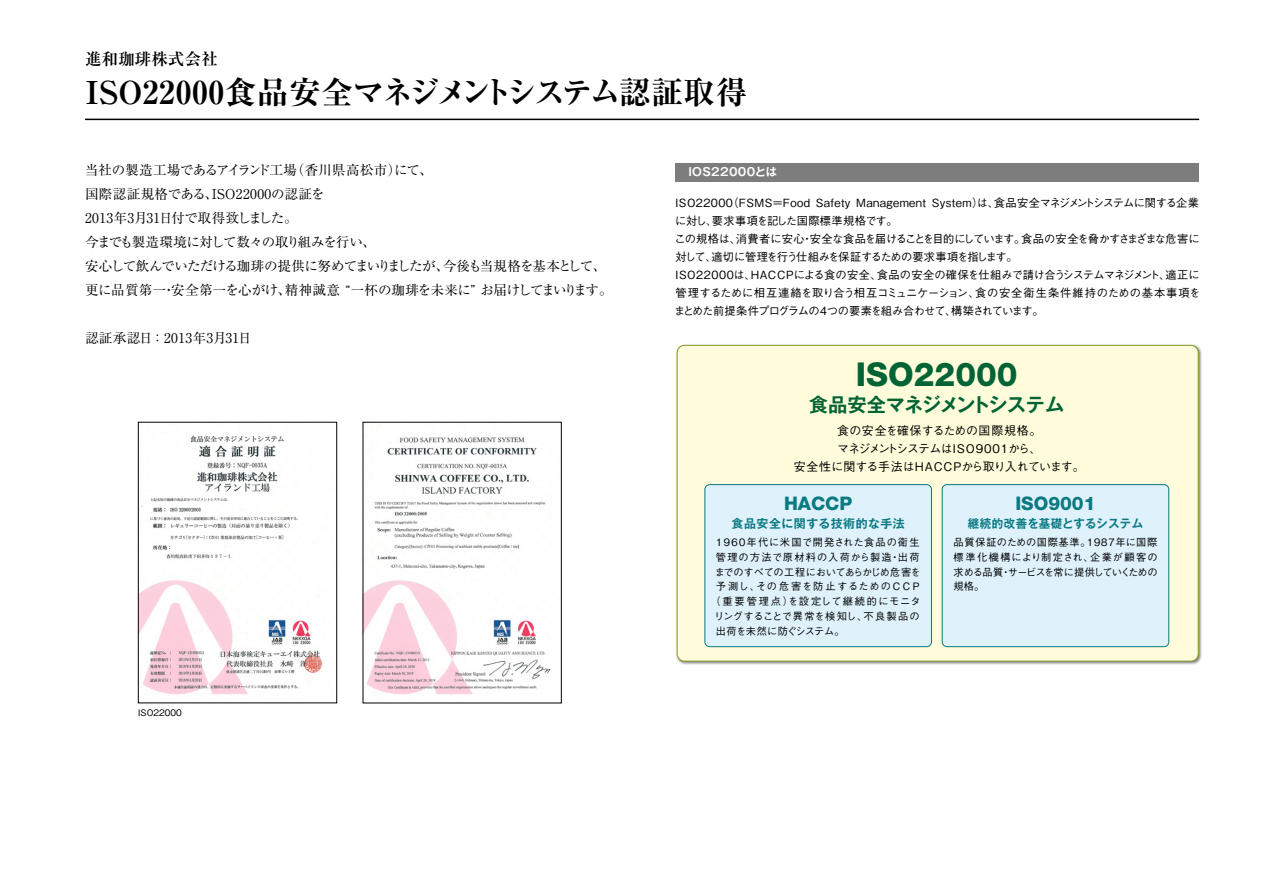
<style>
.page{position:relative;width:1263px;height:893px;background:#fff}
.page>*{position:absolute;margin:0;border:0;box-sizing:border-box;transform-origin:0 0}
.t1{font:800 32.85px "Helvetica Neue LT Std";color:#026435}
.t2{font:700 expanded 31.5px "Ryumin Pr 5";letter-spacing:.02em;color:#000}
.t3{font:700 19.35px "Gothic MB101 Pr 5 De";letter-spacing:-.025em;color:#026435}
.t4{font:800 18.75px "Helvetica Neue LT Std";color:#097982}
.t5{font:700 16.35px "Ryumin Pr 5";letter-spacing:.02em;color:#000}
.t6{font:13.5px/24px "Ryumin Pr 5";letter-spacing:-.025em;color:#000}
.t7{font:13.5px "Ryumin Pr 5";letter-spacing:.03em;color:#000}
.t8{font:500 11.85px/17.9px "Gothic BBB Pr 5";color:#000;text-align:center}
.t9{font:700 11.85px "Gothic MB101 Pr 5 De";letter-spacing:.045em;color:#097982;scale:.96 1}
.t10{font:700 11.85px "Gothic MB101 Pr 5 De";letter-spacing:.045em;color:#097982}
.t11{font:500 11.25px/18px "Gothic BBB Pr 5";letter-spacing:-.02em;color:#000}
.t12{font:700 11.25px "Gothic MB101 Pr 5 De";letter-spacing:-.155em;color:#fff}
.t13{font:500 10.2px/14.7px "Gothic BBB Pr 5";letter-spacing:.03em;color:#000;text-align:justify}
.t14{font:500 10.2px "Gothic BBB Pr 5";letter-spacing:-.03em;color:#000}
.t15{font:500 10.2px "Gothic BBB Pr 5";letter-spacing:.055em;color:#000}
.t16{font:500 10.2px "Gothic BBB Pr 5";letter-spacing:.1em;color:#000}
.t17{font:500 10.2px "Gothic BBB Pr 5";letter-spacing:.075em;color:#000}
.t18{font:500 10.2px "Gothic BBB Pr 5";letter-spacing:.14em;color:#000}
.t19{font:500 10.2px "Gothic BBB Pr 5";letter-spacing:-.045em;color:#000}
.t20{font:500 9px "Gothic BBB Pr 5";color:#000}
</style>
<div class="page">
<hr style="left:85px;top:119px;width:1114px;height:1px;background:#000">
<div style="left:676px;top:163px;width:523px;height:18px;background:#7d7d7d"></div>
<img style="left:676px;top:344px;width:526px;height:321px">
<div style="left:677px;top:345px;width:521px;height:316px;background:#fffcdb;border-radius:7px"></div>
<div style="left:705px;top:485px;width:226px;height:162px;background:#dff2fc;border-radius:5px"></div>
<div style="left:704px;top:484px;width:228px;height:163px;border:1px solid #097982;border-radius:5px"></div>
<div style="left:942px;top:485px;width:227px;height:162px;background:#dff2fc;border-radius:5px"></div>
<div style="left:942px;top:484px;width:227px;height:163px;border:1px solid #097982;border-radius:5px"></div>
<img style="left:140px;top:435px;width:182px;height:260px">
<div style="left:138px;top:422px;width:199px;height:281px;border:1px solid #000"></div>
<img style="left:364px;top:424px;width:187px;height:271px">
<h3 class="t5" style="left:85px;top:46px;width:134px">進和珈琲株式会社</h3>
<h2 class="t2" style="left:85px;top:67px;width:664px">ISO22000食品安全マネジメントシステム認証取得</h2>
<p class="t6" style="left:85px;top:157px;width:529px">当社の製造工場であるアイランド工場（香川県高松市）にて、<br>国際認証規格である、ISO22000の認証を<br>2013年3月31日付で取得致しました。<br>今までも製造環境に対して数々の取り組みを行い、<br>安心して飲んでいただける珈琲の提供に努めてまいりましたが、今後も当規格を基本として、更に品質第一・安全第一を心がけ、精神誠意 “一杯の珈琲を未来に” お届けしてまいります。</p>
<p class="t7" style="left:85px;top:327px;width:168px">認証承認日 ：2013年3月31日</p>
<p class="t20" style="left:138px;top:705px;width:45px">ISO22000</p>
<p class="t12" style="left:688px;top:163px;width:90px">IOS２２０００とは</p>
<p class="t11" style="left:674px;top:193px;width:528px">ISO22000（FSMS＝Food Safety Management System）は、食品安全マネジメントシステムに関する企業に対し、要求事項を記した国際標準規格です。<br>この規格は、消費者に安心・安全な食品を届けることを目的にしています。食品の安全を脅かすさまざまな危害に対して、適切に管理を行う仕組みを保証するための要求事項を指します。<br>ISO22000は、HACCPによる食の安全、食品の安全の確保を仕組みで請け合うシステムマネジメント、適正に管理するために相互連絡を取り合う相互コミュニケーション、食の安全衛生条件維持のための基本事項をまとめた前提条件プログラムの４つの要素を組み合わせて、構築されています。</p>
<h1 class="t1" style="left:856px;top:355px;width:163px">ISO22000</h1>
<h3 class="t3" style="left:809px;top:389px;width:257px">食品安全マネジメントシステム</h3>
<p class="t8" style="left:794px;top:421px;width:293px">食の安全を確保するための国際規格。<br>マネジメントシステムはISO9001から、<br>安全性に関する手法はHACCPから取り入れています。</p>
<h3 class="t4" style="left:784px;top:492px;width:70px">HACCP</h3>
<p class="t10" style="left:731px;top:514px;width:175px">食品安全に関する技術的な手法</p>
<p class="t15" style="left:714px;top:534px;width:207px">１９６０年代に米国で開発された食品の衛生</p>
<p class="t16" style="left:716px;top:549px;width:205px">管理の方法で原材料の入荷から製造・出荷</p>
<p class="t14" style="left:715px;top:564px;width:208px">までのすべての工程においてあらかじめ危害を</p>
<p class="t17" style="left:716px;top:578px;width:207px">予測し、その危害を防止するためのＣＣＰ</p>
<p class="t18" style="left:710px;top:593px;width:212px">（重要管理点）を設定して継続的にモニタ</p>
<p class="t13" style="left:714px;top:608px;width:207px">リングすることで異常を検知し、不良製品の</p>
<p class="t19" style="left:716px;top:622px;width:130px">出荷を未然に防ぐシステム。</p>
<h3 class="t4" style="left:1015px;top:492px;width:82px">ISO9001</h3>
<p class="t9" style="left:968px;top:514px;width:184px">継続的改善を基礎とするシステム</p>
<p class="t13" style="left:954px;top:534px;width:205px">品質保証のための国際基準。１９８７年に国際標準化機構により制定され、企業が顧客の求める品質・サービスを常に提供していくための規格。</p>
</div>
